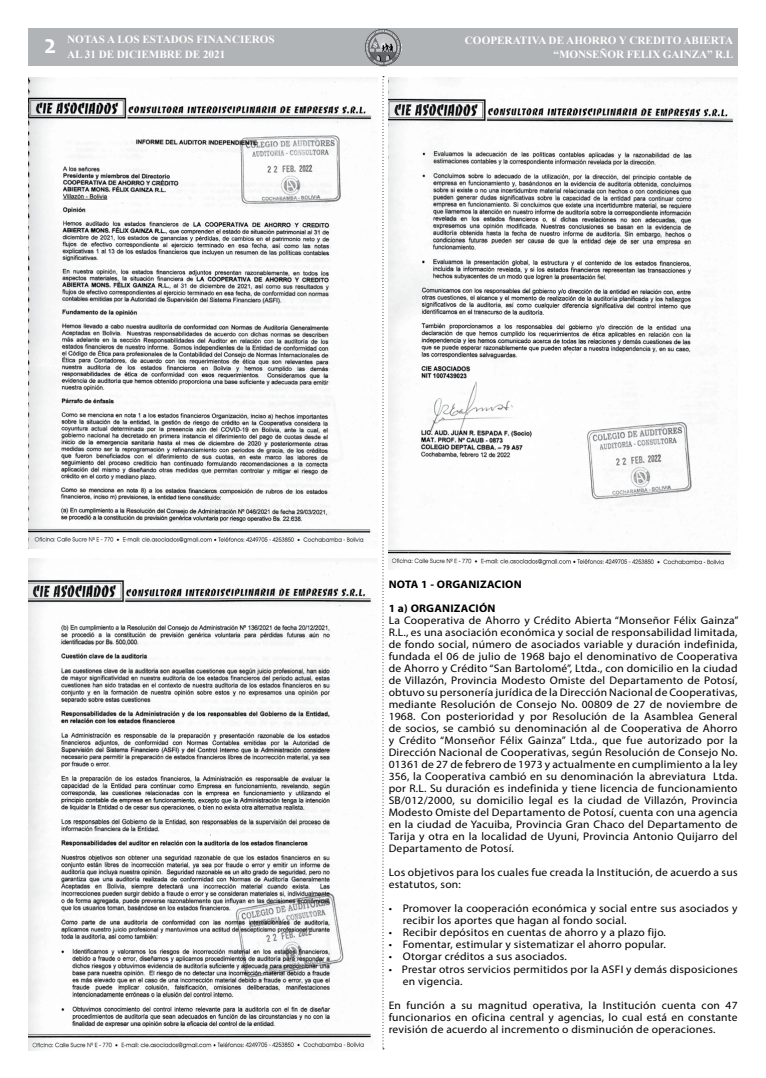
<style>
.page{position:relative;width:766px;height:1078px;background:#fff}
.page>*{position:absolute;margin:0;border:0;box-sizing:border-box;transform-origin:0 0}
.t1{font:700 27px "Candara";color:#fff;scale:.95 1}
.t2{font:11px/12px "Myriad Pro";letter-spacing:.02em;color:#000;scale:1.05 1}
.t3{font:700 11px/15.2px "Times New Roman";color:#fff}
.t4{font:700 11px/24px "Myriad Pro";letter-spacing:.02em;color:#000;scale:1.05 1}
</style>
<div class="page">
<div style="left:28px;top:28px;width:709px;height:38px;background:#b1b4b6"></div>
<img style="left:364px;top:28px;width:38px;height:38px">
<svg style="left:382px;top:76px;width:2px;height:973px"></svg>
<img style="left:29px;top:78px;width:348px;height:470px">
<img style="left:29px;top:558px;width:345px;height:491px">
<img style="left:389px;top:77px;width:348px;height:492px">
<h1 class="t1" style="left:44px;top:28px;width:14px">2</h1>
<p class="t3" style="left:67px;top:32px;width:209px">NOTAS A LOS ESTADOS FINANCIEROS<br>AL 31 DE DICIEMBRE DE 2021</p>
<p class="t3" style="left:465px;top:33px;width:270px;line-height:14.2px;text-align:right">COOPERATIVA DE AHORRO Y CREDITO ABIERTA “MONSEÑOR FELIX GAINZA” R.L</p>
<p class="t4" style="left:388px;top:572px;width:128px">NOTA 1 - ORGANIZACION<br>1 a) ORGANIZACIÓN</p>
<p class="t2" style="left:388px;top:614px;width:335px;text-align:justify">La Cooperativa de Ahorro y Crédito Abierta “Monseñor Félix Gainza” R.L., es una asociación económica y social de responsabilidad limitada, de fondo social, número de asociados variable y duración indefinida, fundada el 06 de julio de 1968 bajo el denominativo de Cooperativa de Ahorro y Crédito “San Bartolomé”, Ltda., con domicilio en la ciudad de Villazón, Provincia Modesto Omiste del Departamento de Potosí, obtuvo su personería jurídica de la Dirección Nacional de Cooperativas, mediante Resolución de Consejo No. 00809 de 27 de noviembre de 1968. Con posterioridad y por Resolución de la Asamblea General de socios, se cambió su denominación al de Cooperativa de Ahorro y Crédito “Monseñor Félix Gainza” Ltda., que fue autorizado por la Dirección Nacional de Cooperativas, según Resolución de Consejo No.<br>01361 de 27 de febrero de 1973 y actualmente en cumplimiento a la ley 356, la Cooperativa cambió en su denominación la abreviatura Ltda. por R.L. Su duración es indefinida y tiene licencia de funcionamiento SB/012/2000, su domicilio legal es la ciudad de Villazón, Provincia Modesto Omiste del Departamento de Potosí, cuenta con una agencia en la ciudad de Yacuiba, Provincia Gran Chaco del Departamento de Tarija y otra en la localidad de Uyuni, Provincia Antonio Quijarro del Departamento de Potosí.</p>
<p class="t2" style="left:388px;top:866px;width:334px">Los objetivos para los cuales fue creada la Institución, de acuerdo a sus estatutos, son:</p>
<p class="t2" style="left:402px;top:902px;width:320px;text-indent:-14px">• Promover la cooperación económica y social entre sus asociados y recibir los aportes que hagan al fondo social.</p>
<p class="t2" style="left:388px;top:926px;width:265px">• Recibir depósitos en cuentas de ahorro y a plazo fijo.</p>
<p class="t2" style="left:388px;top:938px;width:265px">• Fomentar, estimular y sistematizar el ahorro popular.</p>
<p class="t2" style="left:388px;top:950px;width:171px">• Otorgar créditos a sus asociados.</p>
<p class="t2" style="left:402px;top:962px;width:320px;text-indent:-14px">• Prestar otros servicios permitidos por la ASFI y demás disposiciones en vigencia.</p>
<p class="t2" style="left:388px;top:998px;width:334px;text-align:justify">En función a su magnitud operativa, la Institución cuenta con 47 funcionarios en oficina central y agencias, lo cual está en constante revisión de acuerdo al incremento o disminución de operaciones.</p>
</div>
